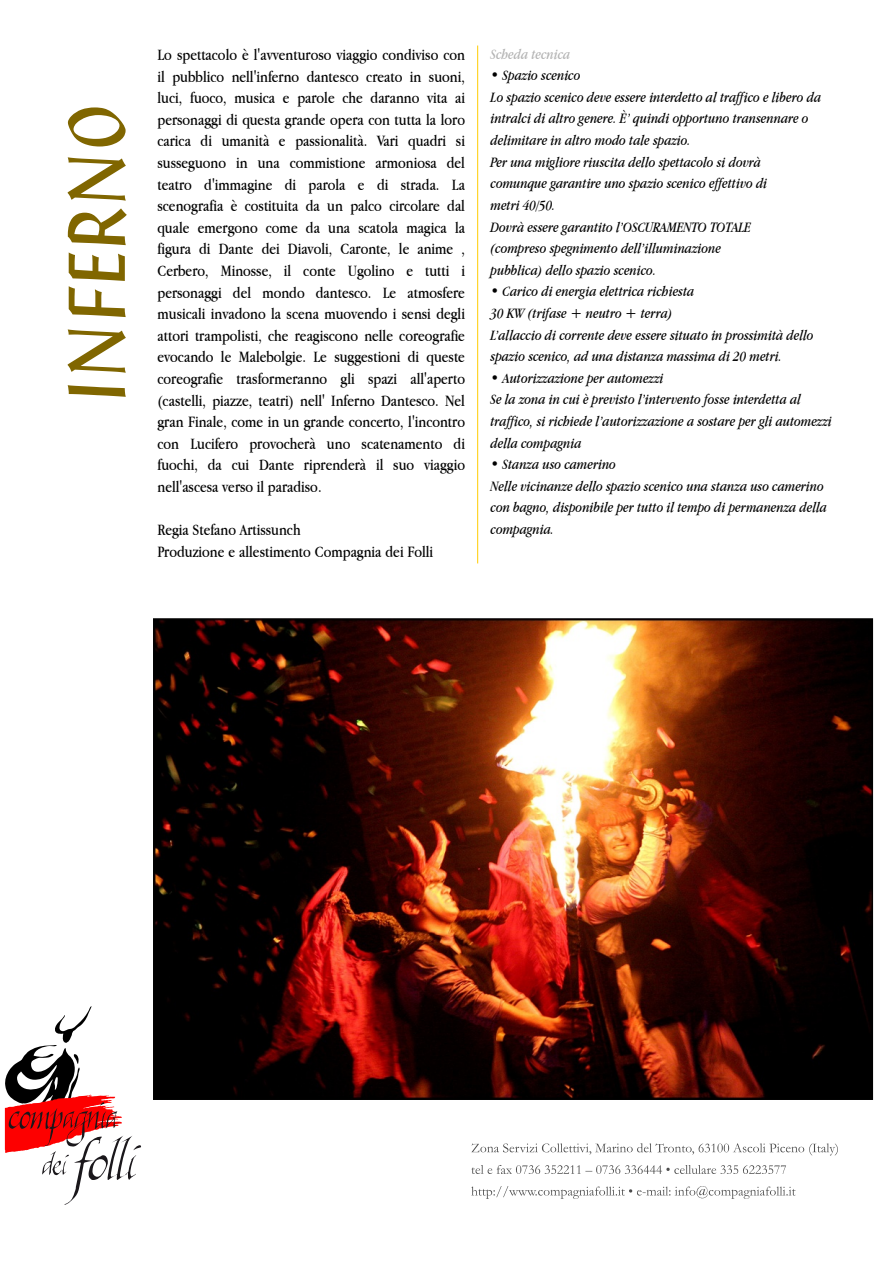
<style>
.page{position:relative;width:893px;height:1263px;background:#fff}
.page>*{position:absolute;margin:0;border:0;box-sizing:border-box;transform-origin:0 0}
.t1{font:76.8px "Klang";color:#806600}
.t2{font:16.5px/21.6px "Apple Garamond";letter-spacing:-.015em;color:#000}
.t3{font:italic 15px/21.6px "Apple Garamond";letter-spacing:.03em;color:#000}
.t4{font:italic 15px "Apple Garamond";letter-spacing:-.01em;color:#b3b3b3}
</style>
<div class="page">
<svg style="left:477px;top:45px;width:1px;height:519px"></svg>
<svg style="left:4px;top:1006px;width:137px;height:199px"></svg>
<img style="left:153px;top:618px;width:720px;height:482px">
<svg style="left:471px;top:1143px;width:367px;height:12px"></svg>
<svg style="left:471px;top:1165px;width:315px;height:9px"></svg>
<svg style="left:471px;top:1186px;width:325px;height:13px"></svg>
<h1 class="t1" style="left:62px;top:404px;width:298px;rotate:-90deg">INFERNO</h1>
<p class="t2" style="left:158px;top:44px;width:317px">Lo spe ttacolo è l'avve nturoso viaggio condiviso con ilpubblico nell'infe rno dante sco cre ato in suoni, luci, fuoco, m usica e parole ch e daranno vita ai pe rsonaggi di que sta grande ope ra con tutta la loro carica di um anità e passionalità. Vari quadri si susseguono in una com m istione arm oniosa del te atro d'im m agine di parola e di strada. La sce nografia è costituita da un palco circolare dal quale e m e rgono com e da una scatola m agica la figura di D ante de i D iavoli, Caronte , le anim e , Ce rbe ro, Minosse , il conte Ugolino e tutti i pe rsonaggi del m ondo dante sco. Le atm osfe re m usicali invadono la scena m uovendo i sensi degli attori tram polisti, ch e re agiscono nelle core ografie evocando le Malebolgie. Le suggestioni di queste core ografie trasform e ranno gli spazi all'ape rto (castelli, piazze , te atri) nell' Infe rno D ante sco. Nel gran Finale , com e in un grande conce rto, l'incontro con Lucife ro provoch e rà uno scate nam e nto di fuoch i, da cui D ante ripre nde rà ilsuo viaggio nell'asce sa ve rso ilparadiso.</p>
<p class="t2" style="left:158px;top:519px;width:281px">Re gia Ste fano Artissunch<br>Produzione e alle stim e nto Com pagnia de i Folli</p>
<p class="t4" style="left:490px;top:45px;width:81px">Sch eda tecnica</p>
<p class="t3" style="left:490px;top:64px;width:332px">•Spazio scenico<br>Lo spazio scenico deve essere interdetto altrafico e libero da intralci di altro genere. È’ quindi opportuno transennare o delim itare in altro m odo tale spazio.<br>Per una m igliore riuscita dello spettacolo si dovrà<br>com unque garantire uno spazio scenico efettivo di<br>m e tri 40/50.<br>D ovrà essere garantito l’OSCURAMENTO TOTALE<br>(com preso spegnim ento dell’illum inazione<br>pubblica)dello spazio scenico.</p>
<p class="t3" style="left:490px;top:280px;width:325px">•Carico di energia elettrica rich iesta<br>30 KW (trifase + neutro + terra)<br>L’allaccio di corrente deve essere situato in prossim ità dello spazio scenico, ad una distanza m assim a di 20 m etri.</p>
<p class="t3" style="left:490px;top:367px;width:342px">•Autorizzazione per autom ezzi<br>Se la zona in cui è previsto l’intervento fosse interdetta al trafico, si rich iede l’autorizzazione a sostare per gli autom ezzi della com pagnia</p>
<p class="t3" style="left:490px;top:453px;width:338px">•Stanza uso cam erino<br>Nelle vicinanze dello spazio scenico una stanza uso cam erino con bagno, disponibile per tutto iltem po di perm anenza della com pagnia.</p>
</div>
